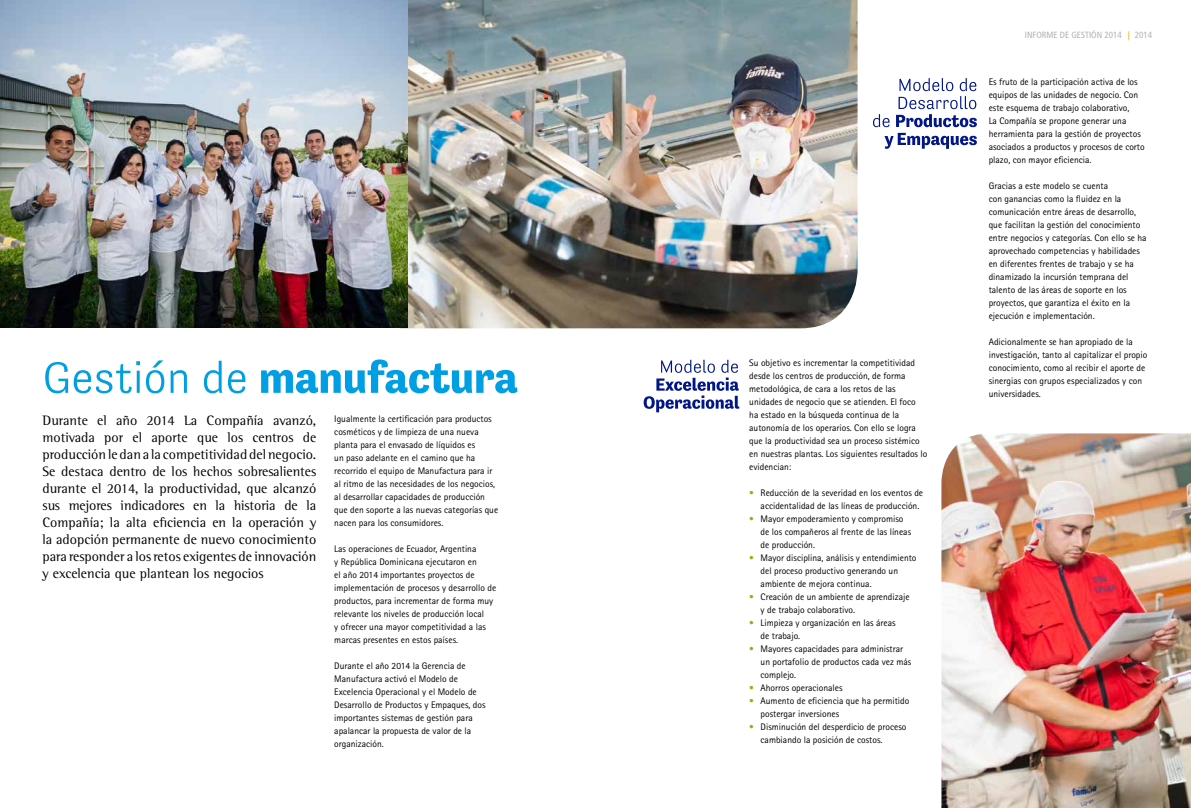
<style>
.page{position:relative;width:1191px;height:808px;background:#fff}
.page>*{position:absolute;margin:0;border:0;box-sizing:border-box;transform-origin:0 0}
.t1{font:14px/17px "Rotis Semi Serif";color:#000;text-align:justify}
.t2{font:9.5px/13px "Rotis Sans Serif";color:#000}
.t3{font:condensed 9px "Frutiger";color:#b3b2b2}
.s1{color:#82bc00}
.s2{color:#f7a800}
</style>
<div class="page">
<svg style="left:45px;top:359px;width:472px;height:34px"></svg>
<svg style="left:643px;top:360px;width:96px;height:52px"></svg>
<svg style="left:884px;top:133px;width:93px;height:16px"></svg>
<svg style="left:873px;top:78px;width:104px;height:49px"></svg>
<img style="left:407px;top:0;width:450px;height:328px">
<img style="left:941px;top:433px;width:250px;height:375px">
<img style="left:0;top:0;width:407px;height:328px">
<p class="t1" style="left:43px;top:412px;width:275px">Durante el año 2014 La Compañía avanzó, motivada por el aporte que los centros de producción le dan a la competitividad del negocio.<br>Se destaca dentro de los hechos sobresalientes durante el 2014, la productividad, que alcanzó sus mejores indicadores en la historia de la Compañía; la alta eficiencia en la operación y la adopción permanente de nuevo conocimiento para responder a los retos exigentes de innovación y excelencia que plantean los negocios</p>
<p class="t2" style="left:334px;top:413px;width:165px">Igualmente la certificación para productos cosméticos y de limpieza de una nueva planta para el envasado de líquidos es<br>un paso adelante en el camino que ha recorrido el equipo de Manufactura para ir al ritmo de las necesidades de los negocios, al desarrollar capacidades de producción que den soporte a las nuevas categorías que nacen para los consumidores.</p>
<p class="t2" style="left:334px;top:542px;width:163px">Las operaciones de Ecuador, Argentina<br>y República Dominicana ejecutaron en<br>el año 2014 importantes proyectos de implementación de procesos y desarrollo de productos, para incrementar de forma muy relevante los niveles de producción local<br>y ofrecer una mayor competitividad a las marcas presentes en estos países.</p>
<p class="t2" style="left:334px;top:659px;width:153px">Durante el año 2014 la Gerencia de Manufactura activó el Modelo de Excelencia Operacional y el Modelo de Desarrollo de Productos y Empaques, dos importantes sistemas de gestión para apalancar la propuesta de valor de la organización.</p>
<p class="t2" style="left:749px;top:356px;width:180px">Su objetivo es incrementar la competitividad desde los centros de producción, de forma metodológica, de cara a los retos de las unidades de negocio que se atienden. El foco<br>ha estado en la búsqueda continua de la autonomía de los operarios. Con ello se logra que la productividad sea un proceso sistémico en nuestras plantas. Los siguientes resultados lo evidencian:</p>
<p class="t2" style="left:760px;top:486px;width:164px;text-indent:-11px"><span class="s1">•</span> Reducción de la severidad en los eventos de accidentalidad de las líneas de producción.</p>
<p class="t2" style="left:760px;top:512px;width:152px;text-indent:-11px"><span class="s1">•</span> Mayor empoderamiento y compromiso de los compañeros al frente de las líneas de producción.</p>
<p class="t2" style="left:760px;top:551px;width:157px;text-indent:-11px"><span class="s1">•</span> Mayor disciplina, análisis y entendimiento del proceso productivo generando un ambiente de mejora continua.</p>
<p class="t2" style="left:760px;top:590px;width:150px;text-indent:-11px"><span class="s1">•</span> Creación de un ambiente de aprendizaje y de trabajo colaborativo.</p>
<p class="t2" style="left:760px;top:616px;width:137px;text-indent:-11px"><span class="s1">•</span> Limpieza y organización en las áreas de trabajo.</p>
<p class="t2" style="left:760px;top:642px;width:152px;text-indent:-11px"><span class="s1">•</span> Mayores capacidades para administrar un portafolio de productos cada vez más complejo.</p>
<p class="t2" style="left:749px;top:681px;width:95px"><span class="s1">•</span> Ahorros operacionales</p>
<p class="t2" style="left:760px;top:694px;width:150px;text-indent:-11px"><span class="s1">•</span> Aumento de eficiencia que ha permitido postergar inversiones</p>
<p class="t2" style="left:760px;top:720px;width:147px;text-indent:-11px"><span class="s1">•</span> Disminución del desperdicio de proceso cambiando la posición de costos.</p>
<p class="t3" style="left:1024px;top:30px;width:129px">INFORME DE GESTIÓN 2014 <span class="s2">|</span> 2014</p>
<p class="t2" style="left:988px;top:75px;width:157px">Es fruto de la participación activa de los equipos de las unidades de negocio. Con este esquema de trabajo colaborativo,<br>La Compañía se propone generar una herramienta para la gestión de proyectos asociados a productos y procesos de corto plazo, con mayor eficiencia.</p>
<p class="t2" style="left:988px;top:179px;width:159px">Gracias a este modelo se cuenta<br>con ganancias como la fluidez en la comunicación entre áreas de desarrollo, que facilitan la gestión del conocimiento entre negocios y categorías. Con ello se ha aprovechado competencias y habilidades en diferentes frentes de trabajo y se ha dinamizado la incursión temprana del talento de las áreas de soporte en los proyectos, que garantiza el éxito en la ejecución e implementación.</p>
<p class="t2" style="left:988px;top:335px;width:160px">Adicionalmente se han apropiado de la investigación, tanto al capitalizar el propio conocimiento, como al recibir el aporte de sinergias con grupos especializados y con universidades.</p>
</div>
